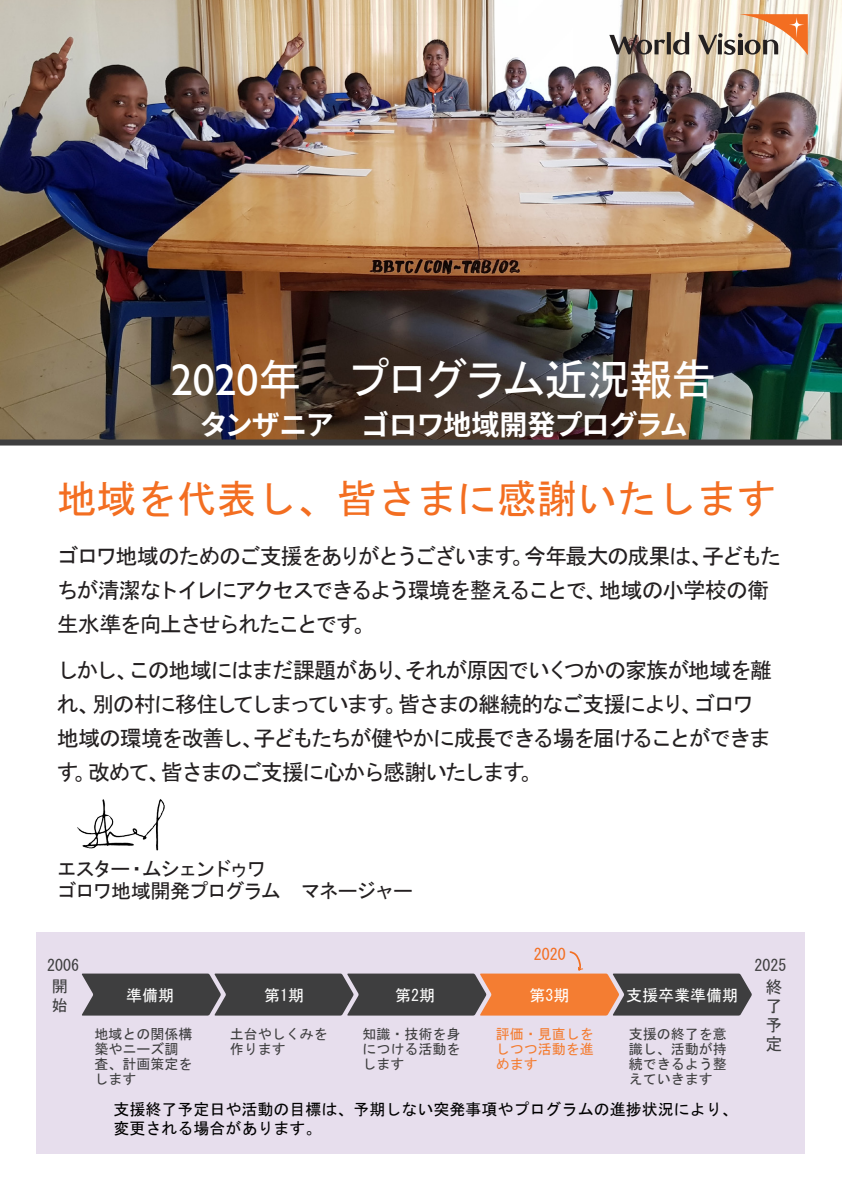
<style>
.page{position:relative;width:842px;height:1191px;background:#fff}
.page>*{position:absolute;margin:0;border:0;box-sizing:border-box;transform-origin:0 0}
.FY20_Body_Text{font:44px "MS Gothic";letter-spacing:-.065em;color:#fff}
.FY20_Head_Left_ORANG{font:40px "MS Gothic";color:#f36e21}
.t1{font:700 28px "Source Han Sans";letter-spacing:-.03em;color:#fff}
.FY20_Body_Text-2{font:22px/34px "MS Gothic";letter-spacing:-.08em;color:#231f20}
.FY20_Manager{font:20px "MS Gothic";letter-spacing:-.09em;color:#231f20}
.FY20_Manager-2{font:20px "MS Gothic";letter-spacing:-.125em;color:#231f20}
.PT_Phase_Description{font:17px/19px "MS Gothic";color:#3e3e3f;text-align:justify}
.PT_On_average_JPN{font:16px/19.2px "MS Gothic";color:#000}
.PT_Phase_Number_JPN{font:16px "MS Gothic";color:#fff}
.PT_We_are_here_FRA{font:16px "MS Gothic";color:#3e3e3f}
.PT_We_are_here_FRA-2{font:16px "MS Gothic";color:#f36e21}
.PT_Phase_Description-2{font:16px/19px "MS Gothic";color:#3e3e3f}
.PT_Phase_Description-3{font:14px/15px "MS Gothic";color:#3e3e3f}
.PT_Phase_Description-4{font:14px/15px "MS Gothic";color:#f47d32;text-align:justify}
.s1{font-family:"Gill Sans"}
</style>
<div class="page">
<img style="left:0;top:0;width:842px;height:439px">
<div style="left:0;top:439px;width:842px;height:6px;background:#3e3e3f"></div>
<svg style="left:609px;top:14px;width:199px;height:41px;background:#c7af98"></svg>
<img style="left:77px;top:799px;width:88px;height:52px">
<div style="left:37px;top:932px;width:768px;height:221px;background:#e7deed"></div>
<svg style="left:81px;top:951px;width:671px;height:64px"></svg>
<p class="FY20_Body_Text" style="left:171px;top:357px;width:547px"><span class="s1">2020</span>年　プログラム近況報告</p>
<p class="t1" style="left:200px;top:409px;width:490px">タンザニア　ゴロワ地域開発プログラム</p>
<p class="FY20_Head_Left_ORANG" style="left:57px;top:479px;width:721px">地域を代表し、皆さまに感謝いたします</p>
<p class="FY20_Body_Text-2" style="left:57px;top:539px;width:726px">ゴロワ地域のためのご支援をありがとうございます。今年最大の成果は、子どもたちが清潔なトイレにアクセスできるよう環境を整えることで、地域の小学校の衛生水準を向上させられたことです。</p>
<p class="FY20_Body_Text-2" style="left:57px;top:652px;width:717px">しかし、この地域にはまだ課題があり、それが原因でいくつかの家族が地域を離れ、別の村に移住してしまっています。皆さまの継続的なご支援により、ゴロワ地域の環境を改善し、子どもたちが健やかに成長できる場を届けることができます。改めて、皆さまのご支援に心から感謝いたします。</p>
<p class="FY20_Manager-2" style="left:57px;top:858px;width:211px">エスター・ムシェンドゥワ</p>
<p class="FY20_Manager" style="left:57px;top:880px;width:358px">ゴロワ地域開発プログラム　マネージャー</p>
<p class="PT_We_are_here_FRA-2" style="left:534px;top:946px;width:33px">2020</p>
<p class="PT_We_are_here_FRA" style="left:47px;top:957px;width:33px">2006</p>
<p class="PT_We_are_here_FRA" style="left:755px;top:957px;width:33px">2025</p>
<p class="PT_Phase_Description-2" style="left:52px;top:976px;width:17px">開始</p>
<p class="PT_Phase_Description" style="left:765px;top:977px;width:18px">終了予定</p>
<p class="PT_Phase_Number_JPN" style="left:126px;top:987px;width:49px">準備期</p>
<p class="PT_Phase_Number_JPN" style="left:264px;top:987px;width:41px">第1期</p>
<p class="PT_Phase_Number_JPN" style="left:395px;top:987px;width:41px">第2期</p>
<p class="PT_Phase_Number_JPN" style="left:529px;top:987px;width:41px">第3期</p>
<p class="PT_Phase_Number_JPN" style="left:626px;top:987px;width:113px">支援卒業準備期</p>
<p class="PT_Phase_Description-3" style="left:95px;top:1026px;width:99px">地域との関係構築やニーズ調査、計画策定をします</p>
<p class="PT_Phase_Description-3" style="left:230px;top:1026px;width:99px">土台やしくみを作ります</p>
<p class="PT_Phase_Description-3" style="left:362px;top:1026px;width:99px;text-align:justify">知識・技術を身につける活動をします</p>
<p class="PT_Phase_Description-4" style="left:496px;top:1026px;width:99px">評価・見直しをしつつ活動を進めます</p>
<p class="PT_Phase_Description-3" style="left:629px;top:1026px;width:99px;text-align:justify">支援の終了を意識し、活動が持続できるよう整えていきます</p>
<p class="PT_On_average_JPN" style="left:114px;top:1099px;width:626px">支援終了予定日や活動の目標は、予期しない突発事項やプログラムの進捗状況により、変更される場合があります。</p>
</div>
